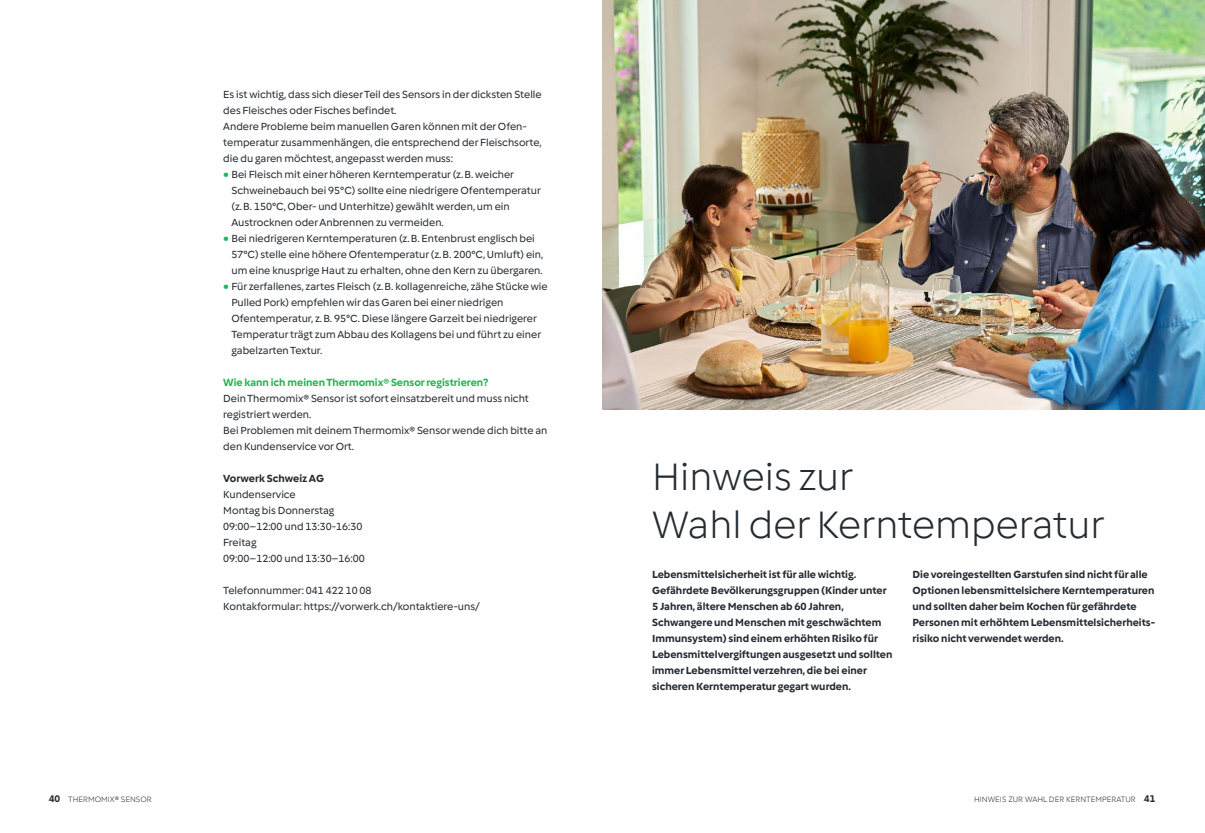
<style>
.page{position:relative;width:1205px;height:833px;background:#fff}
.page>*{position:absolute;margin:0;border:0;box-sizing:border-box;transform-origin:0 0}
.s_headline_1{font:300 40px/48px "Vorwerk";color:#242b31}
.s_copy{font:10.75px/16px "Vorwerk";color:#242b31}
.s_copy-2{font:700 10.75px/16px "Vorwerk";color:#242b31}
.s_headline_3_green{font:700 10.75px "Vorwerk";color:#27b255}
.s_runningTitle{font:300 8.12px "Vorwerk";color:#242b31}
.s1{font-family:"Source Sans 3";font-size:9.75px;color:#27b255}
.s2{font-weight:700;font-size:10px}
</style>
<div class="page">
<img style="left:602px;top:0;width:603px;height:410px">
<p class="s_copy" style="left:223px;top:86px;width:320px">Es ist wichtig, dass sich dieser Teil des Sensors in der dicksten Stelle des Fleisches oder Fisches befindet.</p>
<p class="s_copy" style="left:223px;top:118px;width:320px">Andere Probleme beim manuellen Garen können mit der Ofen&shy;temperatur zusammenhängen, die entsprechend der Fleischsorte, die du garen möchtest, angepasst werden muss:</p>
<p class="s_copy" style="left:231px;top:166px;width:311px;text-indent:-8px"><span class="s1">●</span> Bei Fleisch mit einer höheren Kerntemperatur (z. B. weicher Schweinebauch bei 95°C) sollte eine niedrigere Ofentemperatur (z. B. 150°C, Ober- und Unterhitze) gewählt werden, um ein Austrocknen oder Anbrennen zu vermeiden.</p>
<p class="s_copy" style="left:231px;top:230px;width:313px;text-indent:-8px"><span class="s1">●</span> Bei niedrigeren Kerntemperaturen (z. B. Entenbrust englisch bei<br>57°C) stelle eine höhere Ofentemperatur (z. B. 200°C, Umluft) ein, um eine knusprige Haut zu erhalten, ohne den Kern zu übergaren.</p>
<p class="s_copy" style="left:231px;top:278px;width:318px;text-indent:-8px"><span class="s1">●</span> Für zerfallenes, zartes Fleisch (z. B. kollagenreiche, zähe Stücke wie Pulled Pork) empfehlen wir das Garen bei einer niedrigen Ofentemperatur, z. B. 95°C. Diese längere Garzeit bei niedrigerer Temperatur trägt zum Abbau des Kollagens bei und führt zu einer gabelzarten Textur.</p>
<p class="s_headline_3_green" style="left:223px;top:375px;width:266px">Wie kann ich meinen Thermomix® Sensor registrieren?</p>
<p class="s_copy" style="left:223px;top:390px;width:307px">Dein Thermomix® Sensor ist sofort einsatzbereit und muss nicht registriert werden.</p>
<p class="s_copy" style="left:223px;top:422px;width:326px">Bei Problemen mit deinem Thermomix® Sensor wende dich bitte an den Kundenservice vor Ort.</p>
<p class="s_copy-2" style="left:223px;top:470px;width:102px">Vorwerk Schweiz AG</p>
<p class="s_copy" style="left:223px;top:486px;width:74px">Kundenservice</p>
<p class="s_copy" style="left:223px;top:502px;width:113px">Montag bis Donnerstag</p>
<p class="s_copy" style="left:223px;top:518px;width:141px">09:00–12:00 und 13:30-16:30</p>
<p class="s_copy" style="left:223px;top:534px;width:35px">Freitag</p>
<p class="s_copy" style="left:223px;top:550px;width:143px">09:00–12:00 und 13:30–16:00</p>
<p class="s_copy" style="left:223px;top:582px;width:150px">Telefonnummer: 041 422 10 08</p>
<p class="s_copy" style="left:223px;top:598px;width:258px">Kontakformular: https://vorwerk.ch/kontaktiere-uns/</p>
<p class="s_headline_1" style="left:652px;top:451px;width:454px">Hinweis zur<br>Wahl der Kerntemperatur</p>
<p class="s_copy-2" style="left:912px;top:566px;width:243px">Die voreingestellten Garstufen sind nicht für alle Optionen lebensmittelsichere Kerntemperaturen und sollten daher beim Kochen für gefährdete Personen mit erhöhtem Lebensmittelsicherheits&shy;risiko nicht verwendet werden.</p>
<p class="s_copy-2" style="left:652px;top:566px;width:242px">Lebensmittelsicherheit ist für alle wichtig.<br>Gefährdete Bevölkerungsgruppen (Kinder unter 5 Jahren, ältere Menschen ab 60 Jahren, Schwangere und Menschen mit geschwächtem Immunsystem) sind einem erhöhten Risiko für Lebensmittelvergiftungen ausgesetzt und sollten immer Lebensmittel verzehren, die bei einer sicheren Kerntemperatur gegart wurden.</p>
<p class="s_runningTitle" style="left:49px;top:794px;width:104px"><span class="s2">40</span> THERMOMIX® SENSOR</p>
<p class="s_runningTitle" style="left:974px;top:794px;width:183px">HINWEIS ZUR WAHL DER KERNTEMPERATUR <span class="s2">41</span></p>
</div>
